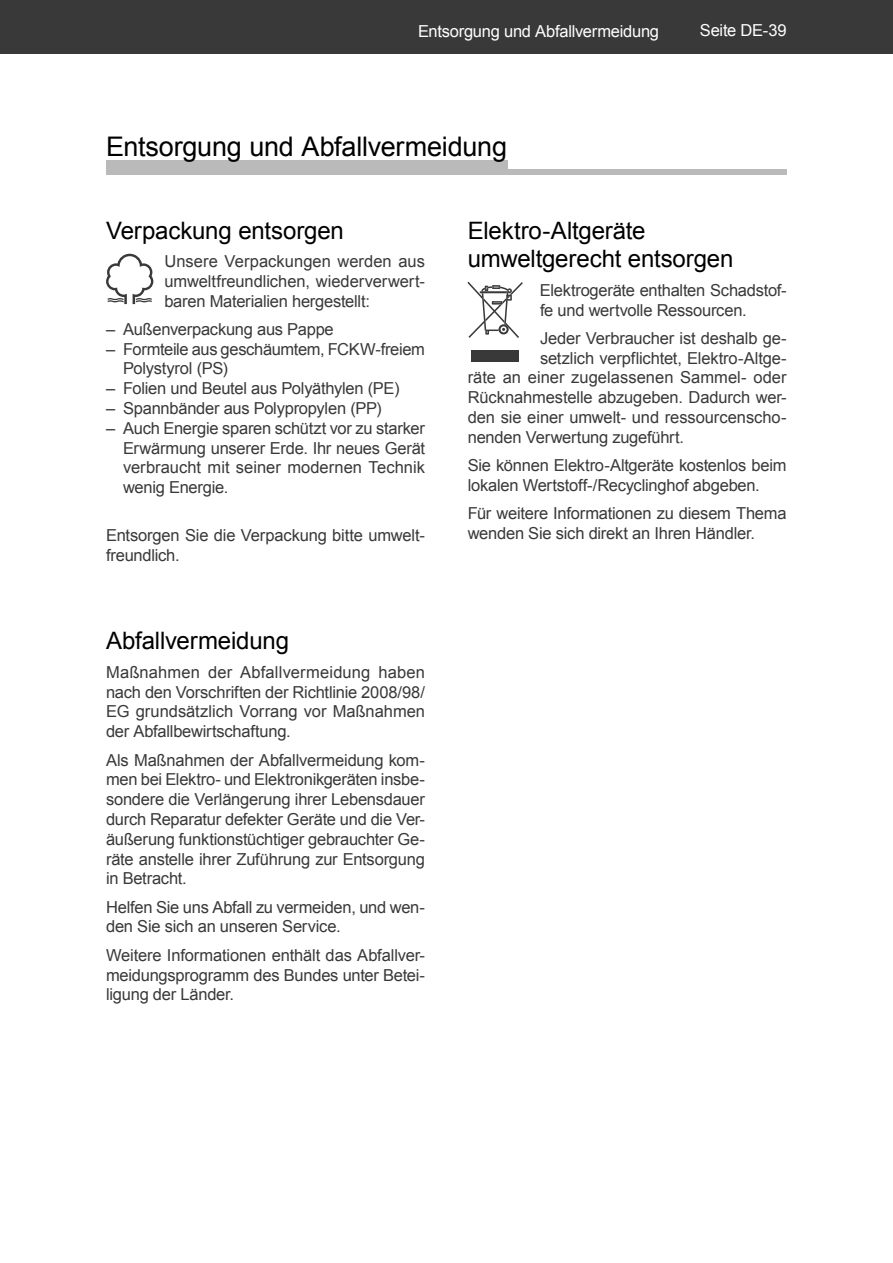
<style>
.page{position:relative;width:893px;height:1263px;background:#fff}
.page>*{position:absolute;margin:0;border:0;box-sizing:border-box;transform-origin:0 0}
.t1{font:27px "Arial";letter-spacing:-.01em;color:#000}
.t2{font:24px/28.8px "Arial";letter-spacing:-.005em;color:#000}
.t3{font:16.5px/19.8px "Arial";letter-spacing:-.015em;color:#393939}
.t4{font:16.5px "Arial";letter-spacing:-.015em;color:#fff}
.t5{font:16.5px "Arial";letter-spacing:.005em;color:#393939}
</style>
<div class="page">
<div style="left:0;top:0;width:893px;height:54px;background:#393939"></div>
<div style="left:106px;top:161px;width:401px;height:12px;background:#bababa"></div>
<div style="left:106px;top:169px;width:681px;height:6px;background:#bababa"></div>
<svg style="left:106px;top:254px;width:47px;height:50px"></svg>
<svg style="left:468px;top:282px;width:55px;height:56px"></svg>
<div style="left:471px;top:351px;width:47px;height:11px;background:#393939"></div>
<p class="t4" style="left:418px;top:22px;width:243px">Entsorgung und Abfallvermeidung</p>
<p class="t4" style="left:700px;top:22px;width:88px">Seite DE-39</p>
<h1 class="t1" style="left:106px;top:131px;width:402px">Entsorgung und Abfallvermeidung</h1>
<h2 class="t2" style="left:106px;top:216px;width:239px">Verpackung entsorgen</h2>
<p class="t3" style="left:164px;top:251px;width:262px;text-align:justify">Unsere Verpackungen wer den aus um welt freund li chen, wie der ver wert&shy;ba ren Materialien hergestellt:</p>
<p class="t3" style="left:106px;top:319px;width:229px">– Außenverpackung aus Pappe</p>
<p class="t3" style="left:123px;top:339px;width:303px;text-indent:-17px">– Formteile aus ge schäum tem, FCKW- freiem<br>Po ly sty rol (PS)</p>
<p class="t3" style="left:106px;top:379px;width:295px">– Folien und Beutel aus Polyäthylen (PE)</p>
<p class="t3" style="left:106px;top:398px;width:277px">– Spannbänder aus Po ly pro py len (PP)</p>
<p class="t3" style="left:123px;top:418px;width:304px;text-align:justify;text-indent:-17px">– Auch Energie sparen schützt vor zu starker Erwärmung unserer Erde. Ihr neues Gerät verbraucht mit seiner modernen Technik wenig Energie.</p>
<p class="t3" style="left:106px;top:526px;width:320px">Entsorgen Sie die Verpackung bitte umwelt&shy;freundlich.</p>
<h2 class="t2" style="left:106px;top:627px;width:184px">Abfallvermeidung</h2>
<p class="t3" style="left:106px;top:662px;width:320px;text-align:justify">Maßnahmen der Abfallvermeidung haben nach den Vorschriften der Richtlinie 2008/98/ EG grundsätzlich Vorrang vor Maßnahmen der Abfallbewirtschaftung.</p>
<p class="t3" style="left:106px;top:750px;width:320px;text-align:justify">Als Maßnahmen der Abfallvermeidung kom&shy;men bei Elektro- und Elektronikgeräten insbe&shy;sondere die Verlängerung ihrer Lebensdauer durch Reparatur defekter Geräte und die Ver&shy;äußerung funktionstüchtiger gebrauchter Ge&shy;räte anstelle ihrer Zuführung zur Entsorgung in Betracht.</p>
<p class="t3" style="left:106px;top:897px;width:320px">Helfen Sie uns Abfall zu vermeiden, und wen&shy;den Sie sich an unseren Service.</p>
<p class="t3" style="left:106px;top:945px;width:321px;text-align:justify">Weitere Informationen enthält das Abfallver&shy;meidungsprogramm des Bundes unter Betei&shy;ligung der Länder.</p>
<h2 class="t2" style="left:468px;top:216px;width:267px">Elektro-Altgeräte umweltgerecht entsorgen</h2>
<p class="t3" style="left:540px;top:280px;width:248px">Elektrogeräte enthalten Schadstof&shy;fe und wertvolle Ressourcen.</p>
<p class="t3" style="left:540px;top:328px;width:248px">Jeder Verbraucher ist deshalb ge-</p>
<p class="t3" style="left:540px;top:348px;width:248px">setzlich verpflichtet, Elektro-Altge-</p>
<p class="t5" style="left:468px;top:369px;width:320px">räte an einer zugelassenen Sammel- oder</p>
<p class="t3" style="left:468px;top:388px;width:320px">Rücknahmestelle abzugeben. Dadurch wer-</p>
<p class="t3" style="left:468px;top:407px;width:320px">den sie einer umwelt- und ressourcenscho-</p>
<p class="t3" style="left:468px;top:427px;width:218px">nenden Verwertung zugeführt.</p>
<p class="t3" style="left:468px;top:456px;width:320px">Sie können Elektro-Altgeräte kostenlos beim lokalen Wertstoff-/Recyclinghof abgeben.</p>
<p class="t3" style="left:468px;top:504px;width:320px">Für weitere Informationen zu diesem Thema wenden Sie sich direkt an Ihren Händler.</p>
</div>
